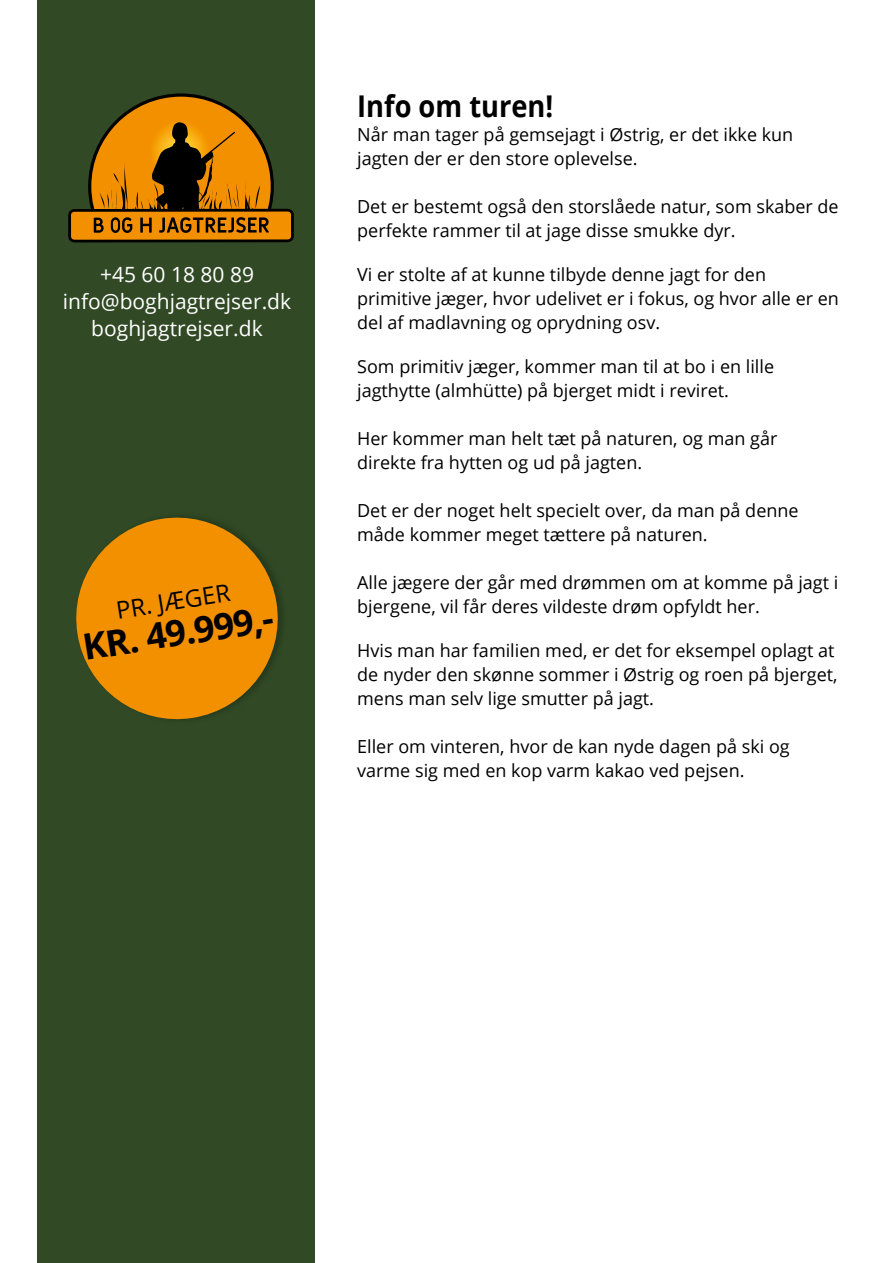
<style>
.page{position:relative;width:893px;height:1263px;background:#fff}
.page>*{position:absolute;margin:0;border:0;box-sizing:border-box;transform-origin:0 0}
.t1{font:700 36px "Open Sans";color:#000}
.t2{font:700 30px "Open Sans";color:#000;scale:.91 1}
.t3{font:24px "Open Sans";color:#000}
.t4{font:21px/27px "Open Sans";color:#fff;text-align:center}
.t5{font:18px/24px "Open Sans";color:#000}
</style>
<div class="page">
<div style="left:38px;top:0;width:277px;height:1263px;background:#314a25"></div>
<svg style="left:68px;top:93px;width:226px;height:150px"></svg>
<svg style="left:76px;top:517px;width:206px;height:203px;fill:#f39000"></svg>
<p class="t4" style="left:63px;top:261px;width:230px">+45 60 18 80 89 info@boghjagtrejser.dk boghjagtrejser.dk</p>
<h3 class="t3" style="left:114px;top:594px;width:116px;rotate:-9deg">PR. JÆGER</h3>
<h1 class="t1" style="left:79px;top:622px;width:194px;rotate:-9deg">KR. 49.999,-</h1>
<h2 class="t2" style="left:357px;top:84px;width:217px">Info om turen!</h2>
<p class="t5" style="left:357px;top:122px;width:438px">Når man tager på gemsejagt i Østrig, er det ikke kun jagten der er den store oplevelse.</p>
<p class="t5" style="left:357px;top:194px;width:483px">Det er bestemt også den storslåede natur, som skaber de perfekte rammer til at jage disse smukke dyr.</p>
<p class="t5" style="left:357px;top:262px;width:483px">Vi er stolte af at kunne tilbyde denne jagt for den primitive jæger, hvor udelivet er i fokus, og hvor alle er en del af madlavning og oprydning osv.</p>
<p class="t5" style="left:357px;top:354px;width:418px">Som primitiv jæger, kommer man til at bo i en lille jagthytte (almhütte) på bjerget midt i reviret.</p>
<p class="t5" style="left:357px;top:426px;width:422px">Her kommer man helt tæt på naturen, og man går direkte fra hytten og ud på jagten.</p>
<p class="t5" style="left:357px;top:498px;width:443px">Det er der noget helt specielt over, da man på denne måde kommer meget tættere på naturen.</p>
<p class="t5" style="left:357px;top:570px;width:483px">Alle jægere der går med drømmen om at komme på jagt i bjergene, vil får deres vildeste drøm opfyldt her.</p>
<p class="t5" style="left:357px;top:638px;width:482px">Hvis man har familien med, er det for eksempel oplagt at de nyder den skønne sommer i Østrig og roen på bjerget, mens man selv lige smutter på jagt.</p>
<p class="t5" style="left:357px;top:734px;width:434px">Eller om vinteren, hvor de kan nyde dagen på ski og varme sig med en kop varm kakao ved pejsen.</p>
</div>
